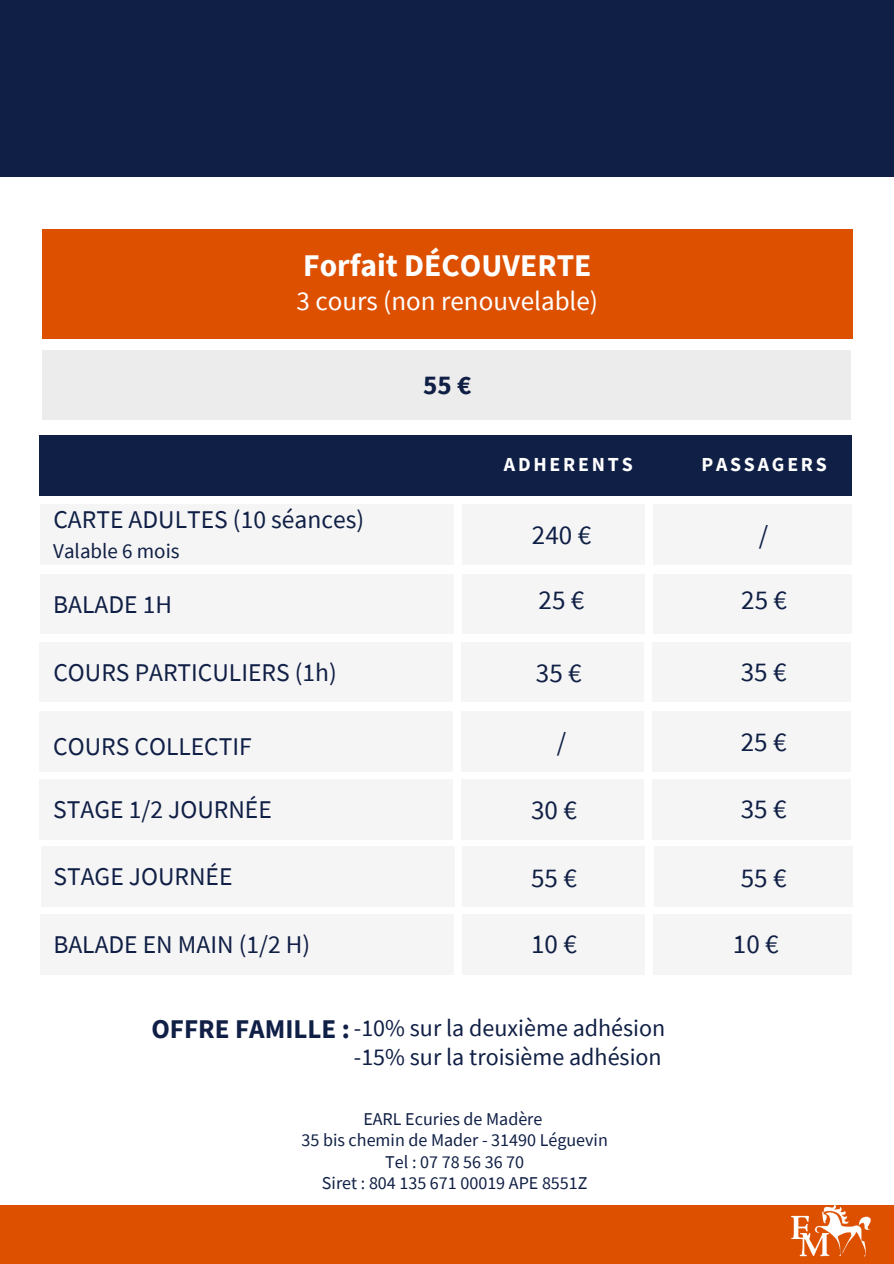
<style>
.page{position:relative;width:894px;height:1264px;background:#fff}
.page>*{position:absolute;margin:0;border:0;box-sizing:border-box;transform-origin:0 0}
.t1{font:700 31.5px "Source Sans Pro";color:#fff}
.t2{font:27px "Source Sans Pro";color:#101f45}
.t3{font:27px "Source Sans Pro";color:#fff}
.t4{font:700 27px "Source Sans Pro";color:#101f45}
.t5{font:25.5px "Source Sans Pro";color:#101f45}
.t6{font:24px/28.7px "Source Sans Pro";color:#101f45;text-align:right}
.t7{font:21px "Source Sans Pro";color:#101f45}
.t8{font:700 19.8px "Source Sans Pro";letter-spacing:.14em;color:#fff}
.t9{font:18px/21.5px "Source Sans Pro";color:#101f45;text-align:center}
.s1{font-weight:700;font-size:27px}
</style>
<div class="page">
<div style="left:0;top:0;width:893px;height:1263px;background:#101f45"></div>
<div style="left:0;top:177px;width:893px;height:1056px;background:#fff"></div>
<div style="left:0;top:1233px;width:893px;height:30px;background:#dd5000"></div>
<div style="left:0;top:1205px;width:893px;height:36px;background:#dd5000"></div>
<img style="left:790px;top:1205px;width:81px;height:52px">
<div style="left:42px;top:229px;width:810px;height:110px;background:#dd5000"></div>
<div style="left:42px;top:351px;width:809px;height:69px;background:#ececec"></div>
<div style="left:39px;top:436px;width:812px;height:59px;background:#101f45"></div>
<div style="left:461px;top:504px;width:183px;height:60px;background:#f5f5f5"></div>
<div style="left:653px;top:504px;width:198px;height:60px;background:#f5f5f5"></div>
<div style="left:461px;top:574px;width:183px;height:59px;background:#f5f5f5"></div>
<div style="left:653px;top:574px;width:198px;height:59px;background:#f5f5f5"></div>
<div style="left:461px;top:642px;width:182px;height:59px;background:#f5f5f5"></div>
<div style="left:652px;top:642px;width:198px;height:59px;background:#f5f5f5"></div>
<div style="left:461px;top:711px;width:182px;height:60px;background:#f5f5f5"></div>
<div style="left:652px;top:711px;width:198px;height:60px;background:#f5f5f5"></div>
<div style="left:461px;top:779px;width:182px;height:60px;background:#f5f5f5"></div>
<div style="left:652px;top:779px;width:198px;height:60px;background:#f5f5f5"></div>
<div style="left:40px;top:504px;width:413px;height:60px;background:#f5f5f5"></div>
<div style="left:40px;top:574px;width:413px;height:59px;background:#f5f5f5"></div>
<div style="left:39px;top:642px;width:414px;height:59px;background:#f5f5f5"></div>
<div style="left:39px;top:711px;width:414px;height:60px;background:#f5f5f5"></div>
<div style="left:39px;top:779px;width:413px;height:60px;background:#f5f5f5"></div>
<div style="left:462px;top:846px;width:183px;height:60px;background:#f5f5f5"></div>
<div style="left:653px;top:846px;width:199px;height:60px;background:#f5f5f5"></div>
<div style="left:462px;top:914px;width:182px;height:60px;background:#f5f5f5"></div>
<div style="left:653px;top:914px;width:198px;height:60px;background:#f5f5f5"></div>
<div style="left:41px;top:846px;width:413px;height:60px;background:#f5f5f5"></div>
<div style="left:40px;top:914px;width:414px;height:60px;background:#f5f5f5"></div>
<p class="t1" style="left:303px;top:245px;width:290px">Forfait DÉCOUVERTE</p>
<p class="t3" style="left:296px;top:283px;width:303px">3 cours (non renouvelable)</p>
<p class="t5" style="left:53px;top:503px;width:312px">CARTE ADULTES (10 séances)</p>
<p class="t7" style="left:53px;top:537px;width:128px">Valable 6 mois</p>
<p class="t5" style="left:53px;top:588px;width:120px">BALADE 1H</p>
<p class="t5" style="left:53px;top:656px;width:285px">COURS PARTICULIERS (1h)</p>
<p class="t5" style="left:53px;top:730px;width:200px">COURS COLLECTIF</p>
<p class="t4" style="left:423px;top:368px;width:50px">55€</p>
<p class="t8" style="left:503px;top:452px;width:130px">ADHERENTS</p>
<p class="t8" style="left:701px;top:452px;width:127px">PASSAGERS</p>
<p class="t2" style="left:531px;top:517px;width:61px">240 €</p>
<p class="t2" style="left:758px;top:517px;width:11px">/</p>
<p class="t2" style="left:538px;top:583px;width:47px">25€</p>
<p class="t2" style="left:741px;top:583px;width:47px">25€</p>
<p class="t2" style="left:536px;top:655px;width:47px">35€</p>
<p class="t2" style="left:740px;top:654px;width:47px">35€</p>
<p class="t2" style="left:556px;top:724px;width:11px">/</p>
<p class="t2" style="left:740px;top:724px;width:47px">25€</p>
<p class="t5" style="left:53px;top:792px;width:220px">STAGE 1/2 JOURNÉE</p>
<p class="t2" style="left:531px;top:792px;width:47px">30€</p>
<p class="t2" style="left:740px;top:791px;width:47px">35€</p>
<p class="t5" style="left:53px;top:859px;width:181px">STAGE JOURNÉE</p>
<p class="t5" style="left:53px;top:927px;width:258px">BALADE EN MAIN (1/2 H)</p>
<p class="t2" style="left:531px;top:860px;width:47px">55€</p>
<p class="t2" style="left:740px;top:860px;width:47px">55€</p>
<p class="t2" style="left:531px;top:926px;width:47px">10€</p>
<p class="t2" style="left:732px;top:926px;width:47px">10€</p>
<p class="t6" style="left:151px;top:1013px;width:515px"><span class="s1">OFFRE FAMILLE :</span> -10% sur la deuxième adhésion -15% sur la troisième adhésion</p>
<p class="t9" style="left:301px;top:1107px;width:308px">EARL Ecuries de Madère<br>35 bis chemin de Mader - 31490 Léguevin<br>Tel : 07 78 56 36 70<br>Siret : 804 135 671 00019 APE 8551Z</p>
</div>
